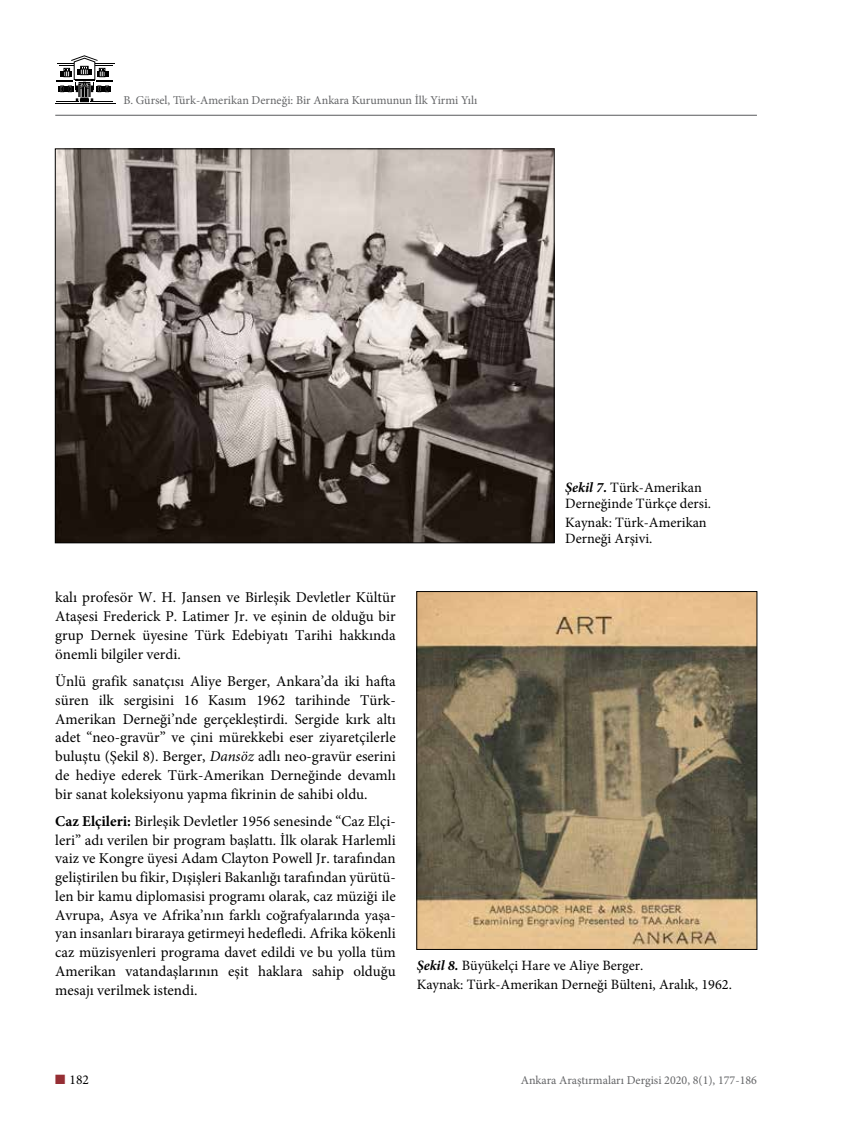
<style>
.page{position:relative;width:842px;height:1127px;background:#fff}
.page>*{position:absolute;margin:0;border:0;box-sizing:border-box;transform-origin:0 0}
.t1{font:15px/18.8px "Minion Pro";color:#000;text-align:justify}
.t2{font:14.25px/16.5px "Minion Pro";color:#000}
.t3{font:13.5px "Minion Pro";color:#000}
.t4{font:12px "Minion Pro";color:#636466}
.s1{font-weight:700;font-style:italic}
.s2{font-style:italic}
.s3{font-weight:700}
.s4{color:#962e34}
</style>
<div class="page">
<hr style="left:55px;top:115px;width:702px;height:1px;background:#58595b">
<hr style="left:55px;top:103px;width:60px;height:1px;background:#000">
<svg style="left:56px;top:55px;width:59px;height:48px"></svg>
<img style="left:57px;top:150px;width:495px;height:391px">
<img style="left:418px;top:593px;width:337px;height:355px">
<div style="left:416px;top:591px;width:341px;height:359px;border:1px solid #000"></div>
<p class="t4" style="left:124px;top:92px;width:355px">B. Gürsel, Türk-Amerikan Derneği: Bir Ankara Kurumunun İlk Yirmi Yılı</p>
<p class="t2" style="left:565px;top:479px;width:147px"><span class="s1">Şekil 7.</span> Türk-Amerikan<br>Derneğinde Türkçe dersi.</p>
<p class="t2" style="left:565px;top:514px;width:143px">Kaynak: Türk-Amerikan<br>Derneği Arşivi.</p>
<p class="t1" style="left:55px;top:588px;width:342px">kalı profesör W. H. Jansen ve Birleşik Devletler Kültür Ataşesi Frederick P. Latimer Jr. ve eşinin de olduğu bir grup Dernek üyesine Türk Edebiyatı Tarihi hakkında önemli bilgiler verdi.</p>
<p class="t1" style="left:55px;top:672px;width:342px">Ünlü grafik sanatçısı Aliye Berger, Ankara’da iki hafta süren ilk sergisini 16 Kasım 1962 tarihinde Türk-Amerikan Derneği’nde gerçekleştirdi. Sergide kırk altı adet “neo-gravür” ve çini mürekkebi eser ziyaretçilerle buluştu (Şekil 8). Berger, <span class="s2">Dansöz</span> adlı neo-gravür eserini de hediye ederek Türk-Amerikan Derneğinde devamlı bir sanat koleksiyonu yapma fikrinin de sahibi oldu.</p>
<p class="t1" style="left:55px;top:812px;width:342px"><span class="s3">Caz Elçileri:</span> Birleşik Devletler 1956 senesinde “Caz Elçi&shy;leri” adı verilen bir program başlattı. İlk olarak Harlemli vaiz ve Kongre üyesi Adam Clayton Powell Jr. tarafından geliştirilen bu fikir, Dışişleri Bakanlığı tarafından yürütü&shy;len bir kamu diplomasisi programı olarak, caz müziği ile Avrupa, Asya ve Afrika’nın farklı coğrafyalarında yaşa&shy;yan insanları biraraya getirmeyi hedefledi. Afrika kökenli caz müzisyenleri programa davet edildi ve bu yolla tüm Amerikan vatandaşlarının eşit haklara sahip olduğu mesajı verilmek istendi.</p>
<p class="t2" style="left:417px;top:956px;width:317px;line-height:18.6px"><span class="s1">Şekil 8.</span> Büyükelçi Hare ve Aliye Berger.<br>Kaynak: Türk-Amerikan Derneği Bülteni, Aralık, 1962.</p>
<p class="t3" style="left:55px;top:1071px;width:35px"><span class="s4">■</span> 182</p>
<p class="t4" style="left:521px;top:1072px;width:238px">Ankara Araştırmaları Dergisi 2020, 8(1), 177-186</p>
</div>
